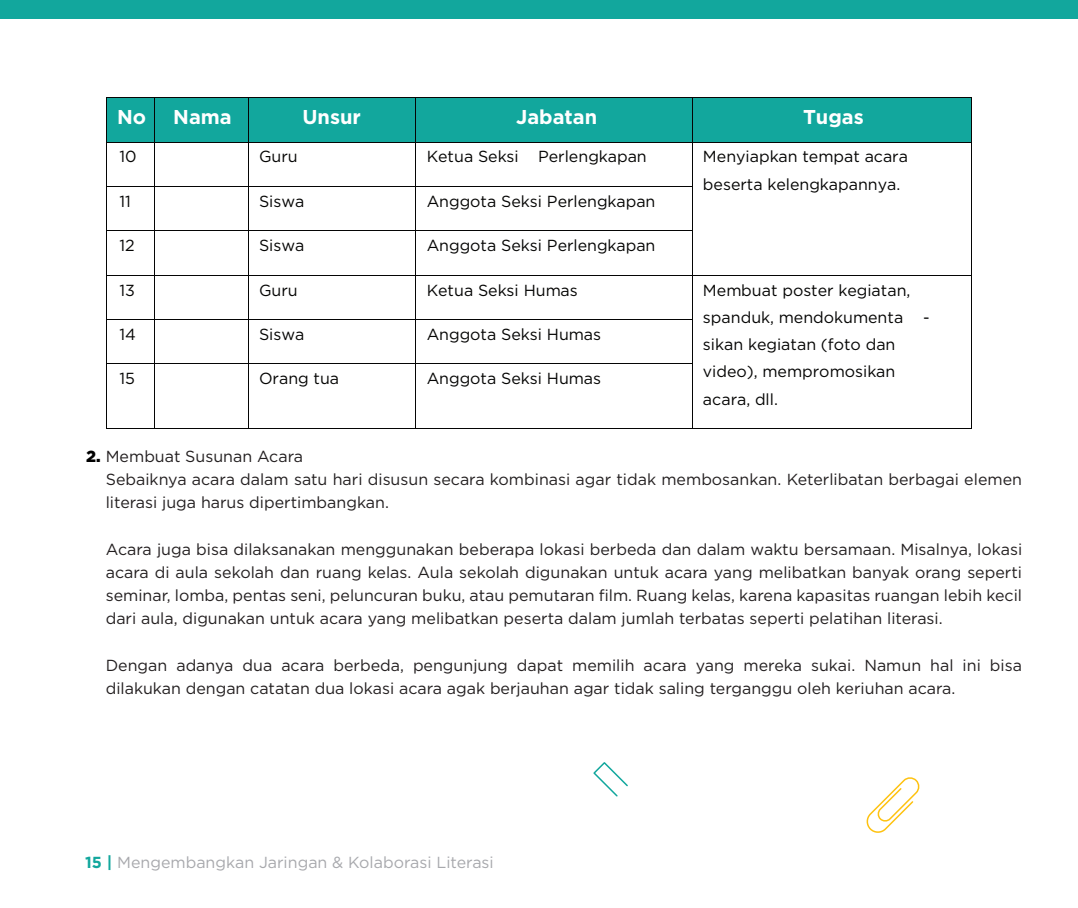
<style>
.page{position:relative;width:1078px;height:908px;background:#fff}
.page>*{position:absolute;margin:0;border:0;box-sizing:border-box;transform-origin:0 0}
.t1{font:700 20px "Gotham";color:#fff}
.t2{font:16px/23.2px "Gotham";color:#231f20}
.t3{font:16px/27.2px "Gotham";color:#050504}
.t4{font:16px "Gotham";color:#a8a9ad}
.s1{font-weight:900;color:#000}
.s2{font-weight:700;color:#12a79d}
</style>
<div class="page">
<hr style="left:106px;top:142px;width:1px;height:44px;background:#050504">
<hr style="left:154px;top:142px;width:1px;height:44px;background:#050504">
<hr style="left:248px;top:142px;width:1px;height:44px;background:#050504">
<hr style="left:415px;top:142px;width:1px;height:44px;background:#050504">
<hr style="left:691px;top:142px;width:1px;height:44px;background:#050504">
<hr style="left:970px;top:142px;width:1px;height:44px;background:#050504">
<hr style="left:107px;top:186px;width:47px;height:1px;background:#050504">
<hr style="left:155px;top:186px;width:93px;height:1px;background:#050504">
<hr style="left:249px;top:186px;width:166px;height:1px;background:#050504">
<hr style="left:416px;top:186px;width:275px;height:1px;background:#050504">
<hr style="left:106px;top:187px;width:1px;height:43px;background:#050504">
<hr style="left:154px;top:187px;width:1px;height:43px;background:#050504">
<hr style="left:248px;top:187px;width:1px;height:43px;background:#050504">
<hr style="left:415px;top:187px;width:1px;height:43px;background:#050504">
<hr style="left:691px;top:187px;width:1px;height:43px;background:#050504">
<hr style="left:970px;top:187px;width:1px;height:43px;background:#050504">
<hr style="left:107px;top:230px;width:47px;height:1px;background:#050504">
<hr style="left:155px;top:230px;width:93px;height:1px;background:#050504">
<hr style="left:249px;top:230px;width:166px;height:1px;background:#050504">
<hr style="left:416px;top:230px;width:275px;height:1px;background:#050504">
<hr style="left:106px;top:231px;width:1px;height:43px;background:#050504">
<hr style="left:154px;top:231px;width:1px;height:43px;background:#050504">
<hr style="left:248px;top:231px;width:1px;height:43px;background:#050504">
<hr style="left:415px;top:231px;width:1px;height:43px;background:#050504">
<hr style="left:691px;top:231px;width:1px;height:43px;background:#050504">
<hr style="left:970px;top:231px;width:1px;height:43px;background:#050504">
<hr style="left:107px;top:274px;width:47px;height:1px;background:#050504">
<hr style="left:155px;top:274px;width:93px;height:1px;background:#050504">
<hr style="left:249px;top:274px;width:166px;height:1px;background:#050504">
<hr style="left:416px;top:274px;width:275px;height:1px;background:#050504">
<hr style="left:692px;top:274px;width:278px;height:1px;background:#050504">
<hr style="left:106px;top:275px;width:1px;height:44px;background:#050504">
<hr style="left:154px;top:275px;width:1px;height:44px;background:#050504">
<hr style="left:248px;top:275px;width:1px;height:44px;background:#050504">
<hr style="left:415px;top:275px;width:1px;height:44px;background:#050504">
<hr style="left:691px;top:275px;width:1px;height:44px;background:#050504">
<hr style="left:970px;top:275px;width:1px;height:44px;background:#050504">
<hr style="left:107px;top:319px;width:47px;height:1px;background:#050504">
<hr style="left:155px;top:319px;width:93px;height:1px;background:#050504">
<hr style="left:249px;top:319px;width:166px;height:1px;background:#050504">
<hr style="left:416px;top:319px;width:275px;height:1px;background:#050504">
<hr style="left:106px;top:319px;width:1px;height:44px;background:#050504">
<hr style="left:154px;top:319px;width:1px;height:44px;background:#050504">
<hr style="left:248px;top:319px;width:1px;height:44px;background:#050504">
<hr style="left:415px;top:319px;width:1px;height:44px;background:#050504">
<hr style="left:691px;top:319px;width:1px;height:44px;background:#050504">
<hr style="left:970px;top:319px;width:1px;height:44px;background:#050504">
<hr style="left:107px;top:363px;width:47px;height:1px;background:#050504">
<hr style="left:155px;top:363px;width:93px;height:1px;background:#050504">
<hr style="left:249px;top:363px;width:166px;height:1px;background:#050504">
<hr style="left:416px;top:363px;width:275px;height:1px;background:#050504">
<hr style="left:106px;top:364px;width:1px;height:64px;background:#050504">
<hr style="left:107px;top:428px;width:47px;height:1px;background:#050504">
<hr style="left:154px;top:364px;width:1px;height:64px;background:#050504">
<hr style="left:155px;top:428px;width:93px;height:1px;background:#050504">
<hr style="left:248px;top:364px;width:1px;height:64px;background:#050504">
<hr style="left:249px;top:428px;width:166px;height:1px;background:#050504">
<hr style="left:415px;top:364px;width:1px;height:64px;background:#050504">
<hr style="left:416px;top:428px;width:275px;height:1px;background:#050504">
<hr style="left:691px;top:364px;width:1px;height:64px;background:#050504">
<hr style="left:692px;top:428px;width:278px;height:1px;background:#050504">
<hr style="left:970px;top:364px;width:1px;height:64px;background:#050504">
<div style="left:107px;top:98px;width:47px;height:43px;background:#12a79d"></div>
<div style="left:155px;top:98px;width:93px;height:43px;background:#12a79d"></div>
<div style="left:249px;top:98px;width:166px;height:43px;background:#12a79d"></div>
<div style="left:416px;top:98px;width:275px;height:43px;background:#12a79d"></div>
<div style="left:692px;top:98px;width:278px;height:43px;background:#12a79d"></div>
<hr style="left:107px;top:97px;width:47px;height:1px;background:#050504">
<hr style="left:155px;top:97px;width:93px;height:1px;background:#050504">
<hr style="left:249px;top:97px;width:166px;height:1px;background:#050504">
<hr style="left:416px;top:97px;width:275px;height:1px;background:#050504">
<hr style="left:692px;top:97px;width:278px;height:1px;background:#050504">
<hr style="left:106px;top:98px;width:1px;height:43px;background:#050504">
<hr style="left:154px;top:98px;width:1px;height:43px;background:#050504">
<hr style="left:248px;top:98px;width:1px;height:43px;background:#050504">
<hr style="left:415px;top:98px;width:1px;height:43px;background:#050504">
<hr style="left:691px;top:98px;width:1px;height:43px;background:#050504">
<hr style="left:970px;top:98px;width:1px;height:43px;background:#050504">
<hr style="left:107px;top:141px;width:47px;height:1px;background:#050504">
<hr style="left:155px;top:141px;width:93px;height:1px;background:#050504">
<hr style="left:249px;top:141px;width:166px;height:1px;background:#050504">
<hr style="left:416px;top:141px;width:275px;height:1px;background:#050504">
<hr style="left:692px;top:141px;width:278px;height:1px;background:#050504">
<div style="left:0;top:0;width:1077px;height:19px;background:#12a79d"></div>
<svg style="left:866px;top:777px;width:54px;height:56px"></svg>
<svg style="left:593px;top:762px;width:35px;height:35px"></svg>
<p class="t1" style="left:117px;top:104px;width:30px">No</p>
<p class="t1" style="left:173px;top:104px;width:60px">Nama</p>
<p class="t1" style="left:302px;top:104px;width:60px">Unsur</p>
<p class="t1" style="left:516px;top:104px;width:83px">Jabatan</p>
<p class="t1" style="left:802px;top:104px;width:62px">Tugas</p>
<p class="t3" style="left:119px;top:143px;width:19px">10</p>
<p class="t3" style="left:259px;top:143px;width:40px">Guru</p>
<p class="t3" style="left:426px;top:143px;width:221px">Ketua Seksi Perlengkapan</p>
<p class="t3" style="left:702px;top:143px;width:207px">Menyiapkan tempat acara beserta kelengkapannya.</p>
<p class="t3" style="left:119px;top:187px;width:13px">11</p>
<p class="t3" style="left:259px;top:187px;width:47px">Siswa</p>
<p class="t3" style="left:426px;top:187px;width:230px">Anggota Seksi Perlengkapan</p>
<p class="t3" style="left:119px;top:231px;width:17px">12</p>
<p class="t3" style="left:259px;top:231px;width:47px">Siswa</p>
<p class="t3" style="left:426px;top:231px;width:230px">Anggota Seksi Perlengkapan</p>
<p class="t3" style="left:119px;top:276px;width:17px">13</p>
<p class="t3" style="left:259px;top:276px;width:40px">Guru</p>
<p class="t3" style="left:426px;top:276px;width:153px">Ketua Seksi Humas</p>
<p class="t3" style="left:702px;top:276px;width:228px">Membuat poster kegiatan, spanduk, mendokumenta - sikan kegiatan (foto dan video), mempromosikan acara, dll.</p>
<p class="t3" style="left:119px;top:320px;width:18px">14</p>
<p class="t3" style="left:259px;top:320px;width:47px">Siswa</p>
<p class="t3" style="left:426px;top:320px;width:176px">Anggota Seksi Humas</p>
<p class="t3" style="left:119px;top:364px;width:17px">15</p>
<p class="t3" style="left:259px;top:364px;width:82px">Orang tua</p>
<p class="t3" style="left:426px;top:364px;width:176px">Anggota Seksi Humas</p>
<p class="t2" style="left:106px;top:444px;width:917px;text-indent:-19px"><span class="s1">2.</span> Membuat Susunan Acara<br>Sebaiknya acara dalam satu hari disusun secara kombinasi agar tidak membosankan. Keterlibatan berbagai elemen literasi juga harus dipertimbangkan.</p>
<p class="t2" style="left:106px;top:536px;width:917px;text-align:justify">Acara juga bisa dilaksanakan menggunakan beberapa lokasi berbeda dan dalam waktu bersamaan. Misalnya, lokasi acara di aula sekolah dan ruang kelas. Aula sekolah digunakan untuk acara yang melibatkan banyak orang seperti seminar, lomba, pentas seni, peluncuran buku, atau pemutaran film. Ruang kelas, karena kapasitas ruangan lebih kecil dari aula, digunakan untuk acara yang melibatkan peserta dalam jumlah terbatas seperti pelatihan literasi.</p>
<p class="t2" style="left:106px;top:652px;width:917px">Dengan adanya dua acara berbeda, pengunjung dapat memilih acara yang mereka sukai. Namun hal ini bisa dilakukan dengan catatan dua lokasi acara agak berjauhan agar tidak saling terganggu oleh keriuhan acara.</p>
<p class="t4" style="left:85px;top:851px;width:410px"><span class="s2">15 |</span> Mengembangkan Jaringan &amp; Kolaborasi Literasi</p>
</div>
